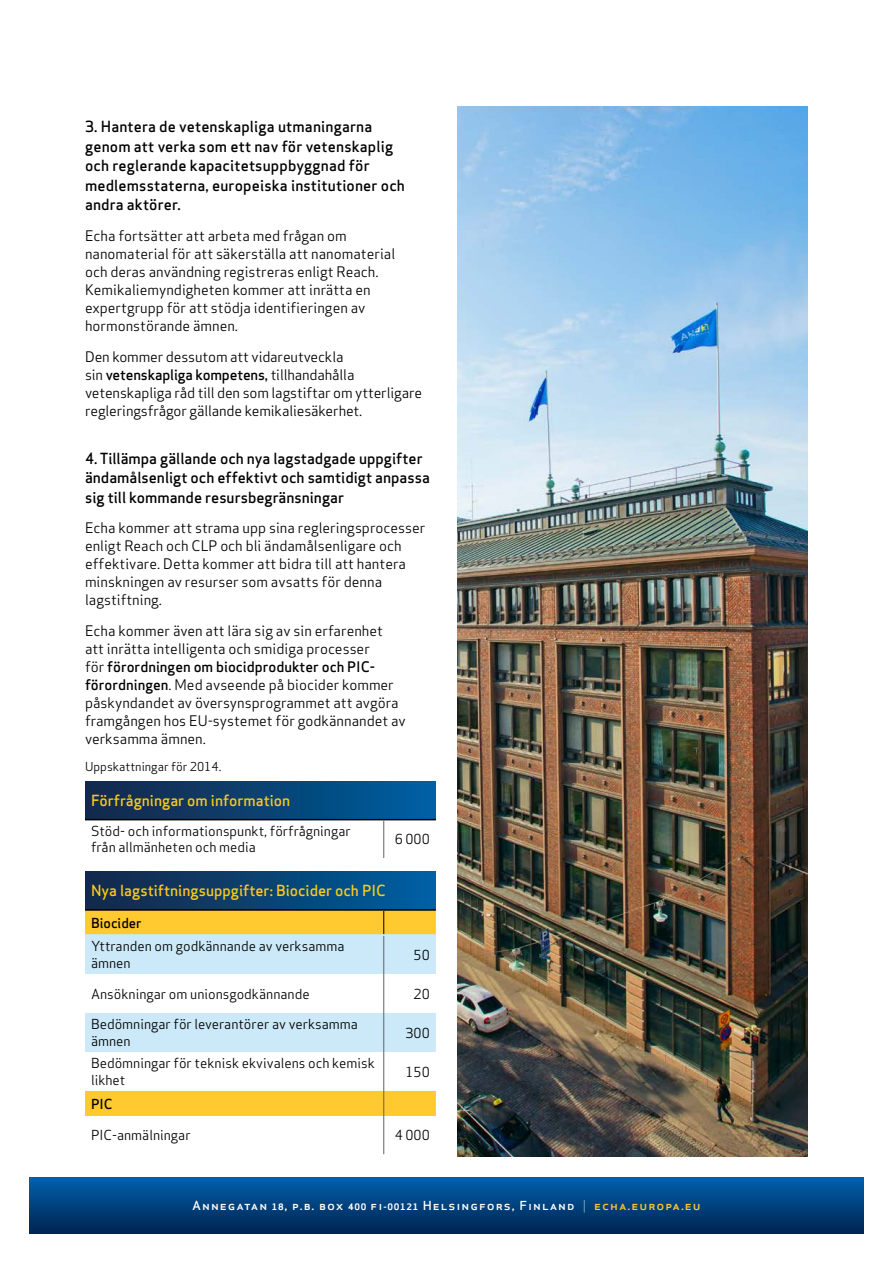
<style>
.page{position:relative;width:893px;height:1263px;background:#fff}
.page>*{position:absolute;margin:0;border:0;box-sizing:border-box;transform-origin:0 0}
.t1{font:500 15px/19.5px "Apex Sans";letter-spacing:.01em;color:#000}
.t2{font:500 15px "Apex Sans";color:#fdcb15}
.t3{font:14.25px/18px "Apex Sans";color:#000}
.t4{font:13.5px/16.2px "Apex Sans";color:#000}
.t5{font:500 13.5px "Apex Sans";color:#000}
.t6{font:500 12.15px "Apex Sans";letter-spacing:.075em;color:#fff;scale:1.08 1}
.t7{font:12px "Apex Sans";color:#000}
.s1{font-weight:500}
.s2{font-weight:700;font-size:8.7px}
.s3{font-weight:700;font-size:8.25px}
.s4{font-weight:300}
.s5{color:#ffc92f}
</style>
<div class="page">
<svg style="left:30px;top:1178px;width:833px;height:55px;background:#00417e"></svg>
<div style="left:85px;top:872px;width:351px;height:38px;background:linear-gradient(to right,#162647,#005fa1)"></div>
<hr style="left:85px;top:909px;width:299px;height:2px;background:#000">
<hr style="left:384px;top:909px;width:52px;height:2px;background:#000">
<hr style="left:383px;top:1052px;width:1px;height:39px;background:#616264">
<div style="left:85px;top:1091px;width:351px;height:25px;background:#ffc92f"></div>
<hr style="left:383px;top:1116px;width:1px;height:38px;background:#616264">
<svg style="left:85px;top:910px;width:351px;height:142px"></svg>
<hr style="left:85px;top:934px;width:299px;height:2px;background:#cbe9f8">
<hr style="left:384px;top:934px;width:52px;height:2px;background:#cbe9f8">
<img style="left:457px;top:106px;width:351px;height:1051px">
<div style="left:85px;top:781px;width:351px;height:39px;background:linear-gradient(to right,#162647,#005fa1)"></div>
<hr style="left:85px;top:819px;width:299px;height:1px;background:#000">
<hr style="left:384px;top:819px;width:52px;height:1px;background:#000">
<hr style="left:383px;top:820px;width:1px;height:38px;background:#616264">
<p class="t1" style="left:85px;top:115px;width:321px">3. Hantera de vetenskapliga utmaningarna genom att verka som ett nav för vetenskaplig och reglerande kapacitetsuppbyggnad för medlemsstaterna, europeiska institutioner och andra aktörer.</p>
<p class="t3" style="left:85px;top:225px;width:312px">Echa fortsätter att arbeta med frågan om nanomaterial för att säkerställa att nanomaterial och deras användning registreras enligt Reach.<br>Kemikaliemyndigheten kommer att inrätta en expertgrupp för att stödja identifieringen av hormonstörande ämnen.</p>
<p class="t3" style="left:85px;top:346px;width:339px">Den kommer dessutom att vidareutveckla<br>sin <span class="s1">vetenskapliga kompetens,</span> tillhandahålla vetenskapliga råd till den som lagstiftar om ytterligare regleringsfrågor gällande kemikaliesäkerhet.</p>
<p class="t1" style="left:85px;top:446px;width:346px">4. Tillämpa gällande och nya lagstadgade uppgifter ändamålsenligt och effektivt och samtidigt anpassa sig till kommande resursbegränsningar</p>
<p class="t3" style="left:85px;top:518px;width:342px">Echa kommer att strama upp sina regleringsprocesser enligt Reach och CLP och bli ändamålsenligare och effektivare. Detta kommer att bidra till att hantera minskningen av resurser som avsatts för denna lagstiftning.</p>
<p class="t3" style="left:85px;top:620px;width:322px">Echa kommer även att lära sig av sin erfarenhet<br>att inrätta intelligenta och smidiga processer<br>för <span class="s1">förordningen om biocidprodukter och PIC&shy;förordningen</span>. Med avseende på biocider kommer påskyndandet av översynsprogrammet att avgöra framgången hos EU-systemet för godkännandet av verksamma ämnen.</p>
<p class="t7" style="left:85px;top:757px;width:138px">Uppskattningar för 2014.</p>
<p class="t2" style="left:91px;top:787px;width:201px">Förfrågningar om information</p>
<p class="t4" style="left:91px;top:821px;width:261px">Stöd- och informationspunkt, förfrågningar från allmänheten och media</p>
<p class="t4" style="left:395px;top:829px;width:37px">6 000</p>
<p class="t2" style="left:91px;top:878px;width:296px">Nya lagstiftningsuppgifter: Biocider och PIC</p>
<p class="t5" style="left:91px;top:911px;width:52px">Biocider</p>
<p class="t4" style="left:91px;top:937px;width:255px">Yttranden om godkännande av verksamma ämnen</p>
<p class="t4" style="left:414px;top:945px;width:18px">50</p>
<p class="t4" style="left:91px;top:984px;width:220px">Ansökningar om unionsgodkännande</p>
<p class="t4" style="left:414px;top:984px;width:18px">20</p>
<p class="t4" style="left:91px;top:1015px;width:268px">Bedömningar för leverantörer av verksamma ämnen</p>
<p class="t4" style="left:406px;top:1023px;width:26px">300</p>
<p class="t4" style="left:91px;top:1054px;width:285px">Bedömningar för teknisk ekvivalens och kemisk likhet</p>
<p class="t4" style="left:406px;top:1062px;width:26px">150</p>
<p class="t5" style="left:91px;top:1092px;width:23px">PIC</p>
<p class="t4" style="left:91px;top:1126px;width:101px">PIC-anmälningar</p>
<p class="t4" style="left:395px;top:1126px;width:37px">4 000</p>
<p class="t6" style="left:192px;top:1195px;width:472px">Annegatan <span class="s2">18</span>, p.b. box <span class="s2">400</span> fi<span class="s3">-</span><span class="s2">00121</span> Helsingfors, Finland <span class="s4">|</span> <span class="s5">echa.europa.eu</span></p>
</div>
